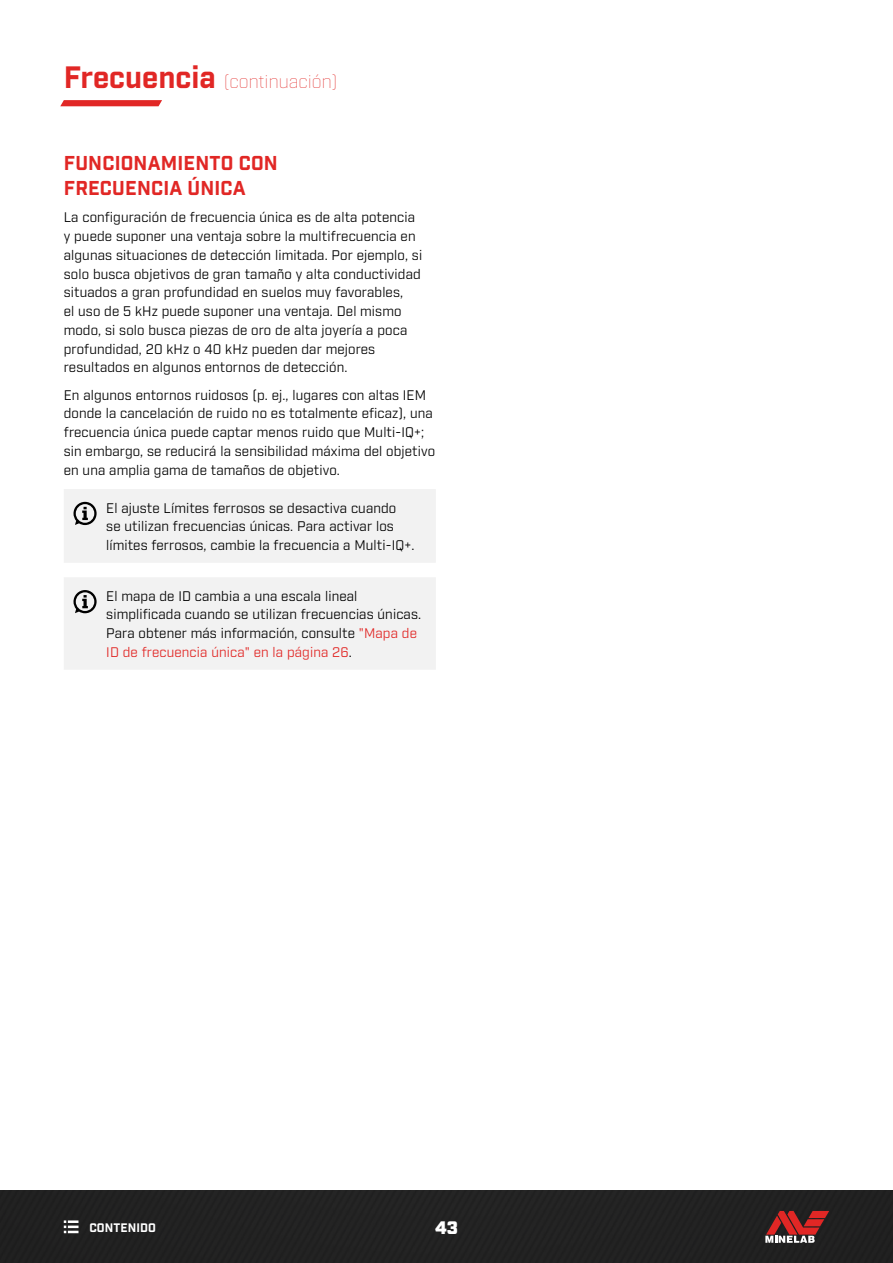
<style>
.page{position:relative;width:893px;height:1263px;background:#fff}
.page>*{position:absolute;margin:0;border:0;box-sizing:border-box;transform-origin:0 0}
.H2_TOC{font:700 19.5px/24.8px "Industry";letter-spacing:.01em;color:#e12725}
.H1_NON-TOC{font:100 18px "Industry";color:#e12725}
.t1{font:900 18px "Industry";color:#fff}
.Body{font:13.5px/18.8px "Industry";letter-spacing:.01em;color:#000}
.t2{font:700 12px "Industry";letter-spacing:.01em;color:#fff}
.s1{font-weight:700;font-size:30px}
.s2{color:#e12725}
</style>
<div class="page">
<div style="left:0;top:1191px;width:893px;height:72px;background:#212121"></div>
<svg style="left:60px;top:100px;width:102px;height:6px"></svg>
<svg style="left:765px;top:1211px;width:64px;height:32px;background:#863b3b"></svg>
<svg style="left:64px;top:1220px;width:15px;height:13px"></svg>
<div style="left:64px;top:489px;width:372px;height:74px;background:#f2f2f2"></div>
<div style="left:64px;top:578px;width:372px;height:91px;background:#f2f2f2"></div>
<p class="H1_NON-TOC" style="left:64px;top:70px;width:275px"><span class="s1">Frecuencia</span> (continuación)</p>
<p class="H2_TOC" style="left:64px;top:152px;width:215px">FUNCIONAMIENTO CON<br>FRECUENCIA ÚNICA</p>
<p class="Body" style="left:64px;top:208px;width:360px">La configuración de frecuencia única es de alta potencia y puede suponer una ventaja sobre la multifrecuencia en algunas situaciones de detección limitada. Por ejemplo, si solo busca objetivos de gran tamaño y alta conductividad situados a gran profundidad en suelos muy favorables,<br>el uso de 5 kHz puede suponer una ventaja. Del mismo modo, si solo busca piezas de oro de alta joyería a poca profundidad, 20 kHz o 40 kHz pueden dar mejores resultados en algunos entornos de detección.</p>
<p class="Body" style="left:64px;top:386px;width:373px">En algunos entornos ruidosos (p. ej., lugares con altas IEM donde la cancelación de ruido no es totalmente eficaz), una frecuencia única puede captar menos ruido que Multi-IQ+; sin embargo, se reducirá la sensibilidad máxima del objetivo en una amplia gama de tamaños de objetivo.</p>
<p class="Body" style="left:106px;top:499px;width:308px">El ajuste Límites ferrosos se desactiva cuando se utilizan frecuencias únicas. Para activar los límites ferrosos, cambie la frecuencia a Multi-IQ+.</p>
<p class="Body" style="left:106px;top:587px;width:316px">El mapa de ID cambia a una escala lineal simplificada cuando se utilizan frecuencias únicas.<br>Para obtener más información, consulte <span class="s2">"Mapa de ID de frecuencia única" en la página 26</span>.</p>
<p class="t2" style="left:89px;top:1220px;width:68px">CONTENIDO</p>
<h2 class="t1" style="left:435px;top:1217px;width:24px">43</h2>
</div>
